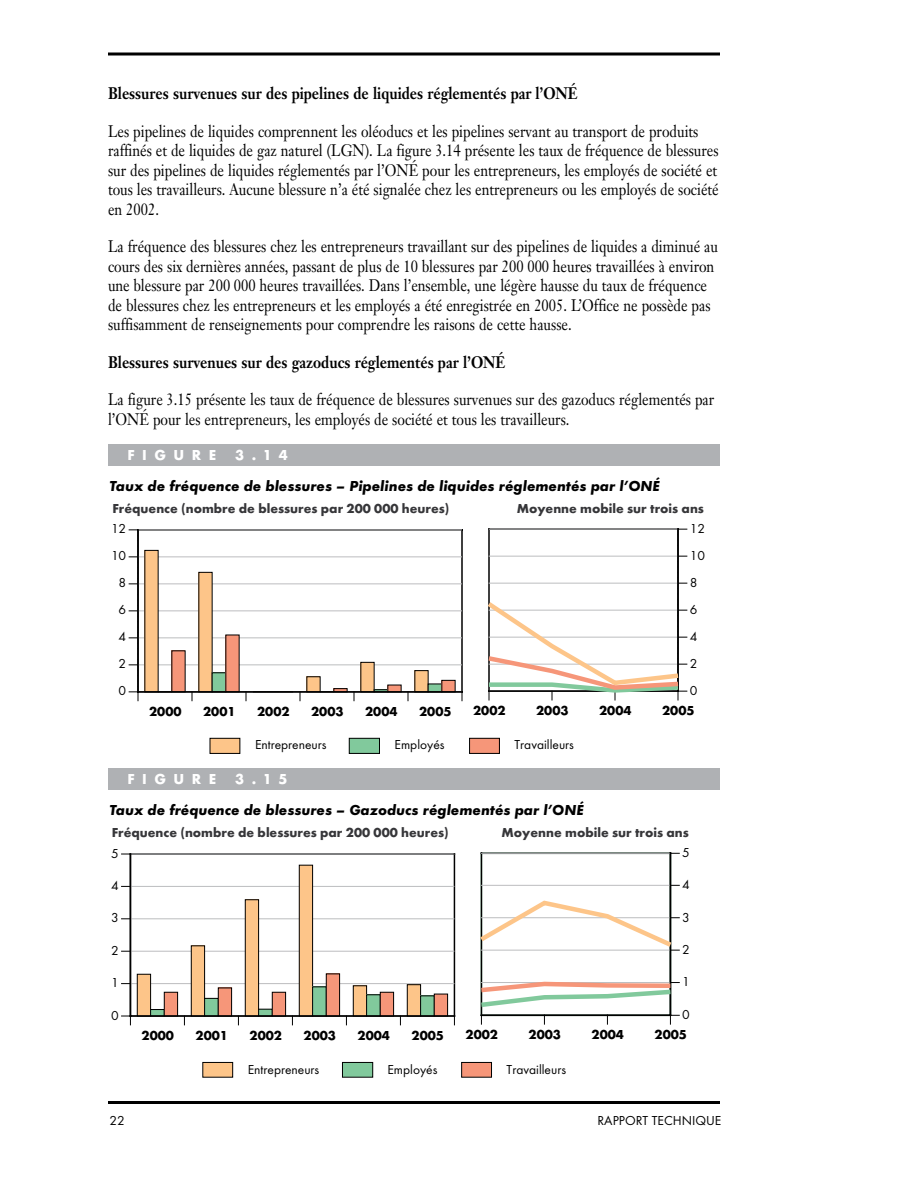
<style>
.page{position:relative;width:918px;height:1188px;background:#fff}
.page>*{position:absolute;margin:0;border:0;box-sizing:border-box;transform-origin:0 0}
.t1{font:16.5px/19.5px "Janson Text";color:#000;scale:.85 1}
.t2{font:700 16.5px "Janson Text";color:#000;scale:.85 1}
.t3{font:italic 700 15px "Futura TOT";color:#000}
.t4{font:700 15px "Futura TOT";letter-spacing:.5em;color:#fff}
.t5{font:700 13.5px "Futura TOT";color:#363639}
.t6{font:13.5px "Futura TOT Boo";color:#000}
.t7{font:700 13.5px "Futura TOT";color:#000}
</style>
<div class="page">
<svg style="left:108px;top:52px;width:612px;height:4px;background:#3f3f3f"></svg>
<hr style="left:108px;top:1101px;width:612px;height:3px;background:#000">
<hr style="left:461px;top:529px;width:2px;height:164px;background:#000">
<hr style="left:137px;top:529px;width:326px;height:2px;background:#000">
<hr style="left:138px;top:530px;width:324px;height:1px;background:#bcbdbf">
<hr style="left:138px;top:557px;width:324px;height:1px;background:#bcbdbf">
<hr style="left:138px;top:584px;width:324px;height:1px;background:#bcbdbf">
<hr style="left:138px;top:611px;width:324px;height:1px;background:#bcbdbf">
<hr style="left:138px;top:638px;width:324px;height:1px;background:#bcbdbf">
<hr style="left:138px;top:665px;width:324px;height:1px;background:#bcbdbf">
<svg style="left:139px;top:529px;width:317px;height:162px"></svg>
<svg style="left:129px;top:691px;width:10px;height:10px"></svg>
<hr style="left:137px;top:691px;width:326px;height:2px;background:#000">
<hr style="left:137px;top:529px;width:2px;height:164px;background:#000">
<div style="left:210px;top:738px;width:30px;height:15px;background:#fdc589"></div>
<div style="left:210px;top:738px;width:30px;height:16px;border:1px solid #000"></div>
<div style="left:349px;top:738px;width:31px;height:15px;background:#81c99c"></div>
<div style="left:349px;top:738px;width:31px;height:16px;border:1px solid #000"></div>
<div style="left:470px;top:738px;width:29px;height:15px;background:#f69679"></div>
<div style="left:469px;top:738px;width:31px;height:16px;border:1px solid #000"></div>
<hr style="left:488px;top:528px;width:191px;height:2px;background:#000">
<svg style="left:488px;top:529px;width:199px;height:172px"></svg>
<div style="left:108px;top:444px;width:612px;height:23px;background:#afb1b4"></div>
<div style="left:108px;top:466px;width:612px;height:26px;background:#fff"></div>
<hr style="left:454px;top:853px;width:1px;height:164px;background:#000">
<hr style="left:130px;top:853px;width:325px;height:2px;background:#000">
<hr style="left:130px;top:854px;width:324px;height:1px;background:#bcbdbf">
<hr style="left:130px;top:886px;width:324px;height:1px;background:#bcbdbf">
<hr style="left:130px;top:919px;width:324px;height:1px;background:#bcbdbf">
<hr style="left:130px;top:951px;width:324px;height:1px;background:#bcbdbf">
<hr style="left:130px;top:983px;width:324px;height:1px;background:#bcbdbf">
<svg style="left:131px;top:854px;width:317px;height:161px"></svg>
<svg style="left:121px;top:1016px;width:10px;height:9px"></svg>
<hr style="left:130px;top:1015px;width:325px;height:2px;background:#000">
<hr style="left:130px;top:853px;width:1px;height:164px;background:#000">
<div style="left:203px;top:1062px;width:30px;height:15px;background:#fdc589"></div>
<div style="left:203px;top:1062px;width:30px;height:15px;border:1px solid #000"></div>
<div style="left:342px;top:1062px;width:31px;height:15px;background:#81c99c"></div>
<div style="left:342px;top:1062px;width:31px;height:15px;border:1px solid #000"></div>
<div style="left:462px;top:1062px;width:30px;height:15px;background:#f69679"></div>
<div style="left:461px;top:1062px;width:31px;height:15px;border:1px solid #000"></div>
<hr style="left:481px;top:852px;width:1px;height:164px;background:#000">
<hr style="left:481px;top:853px;width:189px;height:1px;background:#bcbdbf">
<hr style="left:481px;top:885px;width:189px;height:1px;background:#bcbdbf">
<svg style="left:671px;top:853px;width:9px;height:7px"></svg>
<svg style="left:671px;top:879px;width:9px;height:7px"></svg>
<hr style="left:670px;top:852px;width:1px;height:164px;background:#000">
<svg style="left:480px;top:892px;width:200px;height:65px"></svg>
<svg style="left:480px;top:976px;width:200px;height:49px"></svg>
<div style="left:108px;top:768px;width:612px;height:23px;background:#afb1b4"></div>
<div style="left:108px;top:790px;width:612px;height:27px;background:#fff"></div>
<p class="t2" style="left:108px;top:83px;width:554px">Blessures survenues sur des pipelines de liquides réglementés par l’ONÉ</p>
<p class="t1" style="left:108px;top:121px;width:720px">Les pipelines de liquides comprennent les oléoducs et les pipelines servant au transport de produits raffinés et de liquides de gaz naturel (LGN). La figure 3.14 présente les taux de fréquence de blessures sur des pipelines de liquides réglementés par l’ONÉ pour les entrepreneurs, les employés de société et tous les travailleurs. Aucune blessure n’a été signalée chez les entrepreneurs ou les employés de société en 2002.</p>
<p class="t1" style="left:108px;top:237px;width:719px">La fréquence des blessures chez les entrepreneurs travaillant sur des pipelines de liquides a diminué au cours des six dernières années, passant de plus de 10 blessures par 200 000 heures travaillées à environ une blessure par 200 000 heures travaillées. Dans l’ensemble, une légère hausse du taux de fréquence de blessures chez les entrepreneurs et les employés a été enregistrée en 2005. L’Office ne possède pas suffisamment de renseignements pour comprendre les raisons de cette hausse.</p>
<p class="t2" style="left:108px;top:351px;width:469px">Blessures survenues sur des gazoducs réglementés par l’ONÉ</p>
<p class="t1" style="left:108px;top:390px;width:715px">La figure 3.15 présente les taux de fréquence de blessures survenues sur des gazoducs réglementés par l’ONÉ pour les entrepreneurs, les employés de société et tous les travailleurs.</p>
<p class="t4" style="left:128px;top:446px;width:14px">fig</p>
<p class="t4" style="left:174px;top:446px;width:44px">ure</p>
<p class="t4" style="left:235px;top:446px;width:54px">3.14</p>
<p class="t3" style="left:110px;top:477px;width:552px">Taux de fréquence de blessures – Pipelines de liquides réglementés par l’ONÉ</p>
<p class="t5" style="left:112px;top:500px;width:339px">Fréquence (nombre de blessures par 200 000 heures)</p>
<p class="t5" style="left:517px;top:500px;width:189px">Moyenne mobile sur trois ans</p>
<p class="t6" style="left:111px;top:521px;width:17px">12</p>
<p class="t6" style="left:690px;top:520px;width:17px">12</p>
<p class="t6" style="left:111px;top:548px;width:17px">10</p>
<p class="t6" style="left:690px;top:547px;width:17px">10</p>
<p class="t6" style="left:119px;top:575px;width:9px">8</p>
<p class="t6" style="left:690px;top:574px;width:9px">8</p>
<p class="t6" style="left:119px;top:602px;width:9px">6</p>
<p class="t6" style="left:690px;top:601px;width:9px">6</p>
<p class="t6" style="left:119px;top:629px;width:9px">4</p>
<p class="t6" style="left:690px;top:628px;width:9px">4</p>
<p class="t6" style="left:119px;top:656px;width:9px">2</p>
<p class="t6" style="left:690px;top:655px;width:9px">2</p>
<p class="t6" style="left:119px;top:683px;width:9px">0</p>
<p class="t6" style="left:690px;top:682px;width:9px">0</p>
<p class="t7" style="left:149px;top:703px;width:34px">2000</p>
<p class="t7" style="left:203px;top:703px;width:34px">2001</p>
<p class="t7" style="left:257px;top:703px;width:34px">2002</p>
<p class="t7" style="left:311px;top:703px;width:34px">2003</p>
<p class="t7" style="left:365px;top:703px;width:34px">2004</p>
<p class="t7" style="left:419px;top:703px;width:34px">2005</p>
<p class="t7" style="left:473px;top:702px;width:34px">2002</p>
<p class="t7" style="left:536px;top:702px;width:34px">2003</p>
<p class="t7" style="left:599px;top:702px;width:34px">2004</p>
<p class="t7" style="left:662px;top:702px;width:34px">2005</p>
<p class="t6" style="left:255px;top:737px;width:73px">Entrepreneurs</p>
<p class="t6" style="left:395px;top:737px;width:52px">Employés</p>
<p class="t6" style="left:515px;top:737px;width:61px">Travailleurs</p>
<p class="t4" style="left:128px;top:770px;width:14px">fig</p>
<p class="t4" style="left:174px;top:770px;width:44px">ure</p>
<p class="t4" style="left:235px;top:770px;width:54px">3.15</p>
<p class="t3" style="left:110px;top:801px;width:476px">Taux de fréquence de blessures – Gazoducs réglementés par l’ONÉ</p>
<p class="t5" style="left:112px;top:825px;width:339px">Fréquence (nombre de blessures par 200 000 heures)</p>
<p class="t5" style="left:502px;top:825px;width:189px">Moyenne mobile sur trois ans</p>
<p class="t6" style="left:111px;top:845px;width:9px">5</p>
<p class="t6" style="left:682px;top:844px;width:9px">5</p>
<p class="t6" style="left:111px;top:877px;width:9px">4</p>
<p class="t6" style="left:682px;top:877px;width:9px">4</p>
<p class="t6" style="left:111px;top:910px;width:9px">3</p>
<p class="t6" style="left:682px;top:909px;width:9px">3</p>
<p class="t6" style="left:111px;top:942px;width:9px">2</p>
<p class="t6" style="left:682px;top:942px;width:9px">2</p>
<p class="t6" style="left:111px;top:975px;width:9px">1</p>
<p class="t6" style="left:682px;top:974px;width:9px">1</p>
<p class="t6" style="left:111px;top:1007px;width:9px">0</p>
<p class="t6" style="left:682px;top:1006px;width:9px">0</p>
<p class="t7" style="left:142px;top:1027px;width:34px">2000</p>
<p class="t7" style="left:196px;top:1027px;width:34px">2001</p>
<p class="t7" style="left:250px;top:1027px;width:34px">2002</p>
<p class="t7" style="left:304px;top:1027px;width:34px">2003</p>
<p class="t7" style="left:358px;top:1027px;width:34px">2004</p>
<p class="t7" style="left:412px;top:1027px;width:34px">2005</p>
<p class="t7" style="left:466px;top:1026px;width:34px">2002</p>
<p class="t7" style="left:529px;top:1026px;width:34px">2003</p>
<p class="t7" style="left:592px;top:1026px;width:34px">2004</p>
<p class="t7" style="left:655px;top:1026px;width:34px">2005</p>
<p class="t6" style="left:248px;top:1061px;width:73px">Entrepreneurs</p>
<p class="t6" style="left:387px;top:1061px;width:52px">Employés</p>
<p class="t6" style="left:507px;top:1061px;width:61px">Travailleurs</p>
<p class="t6" style="left:110px;top:1112px;width:17px">22</p>
<p class="t6" style="left:598px;top:1112px;width:63px">RAPPORT TECHNI</p>
<p class="t6" style="left:696px;top:1112px;width:19px">QUE</p>
</div>
